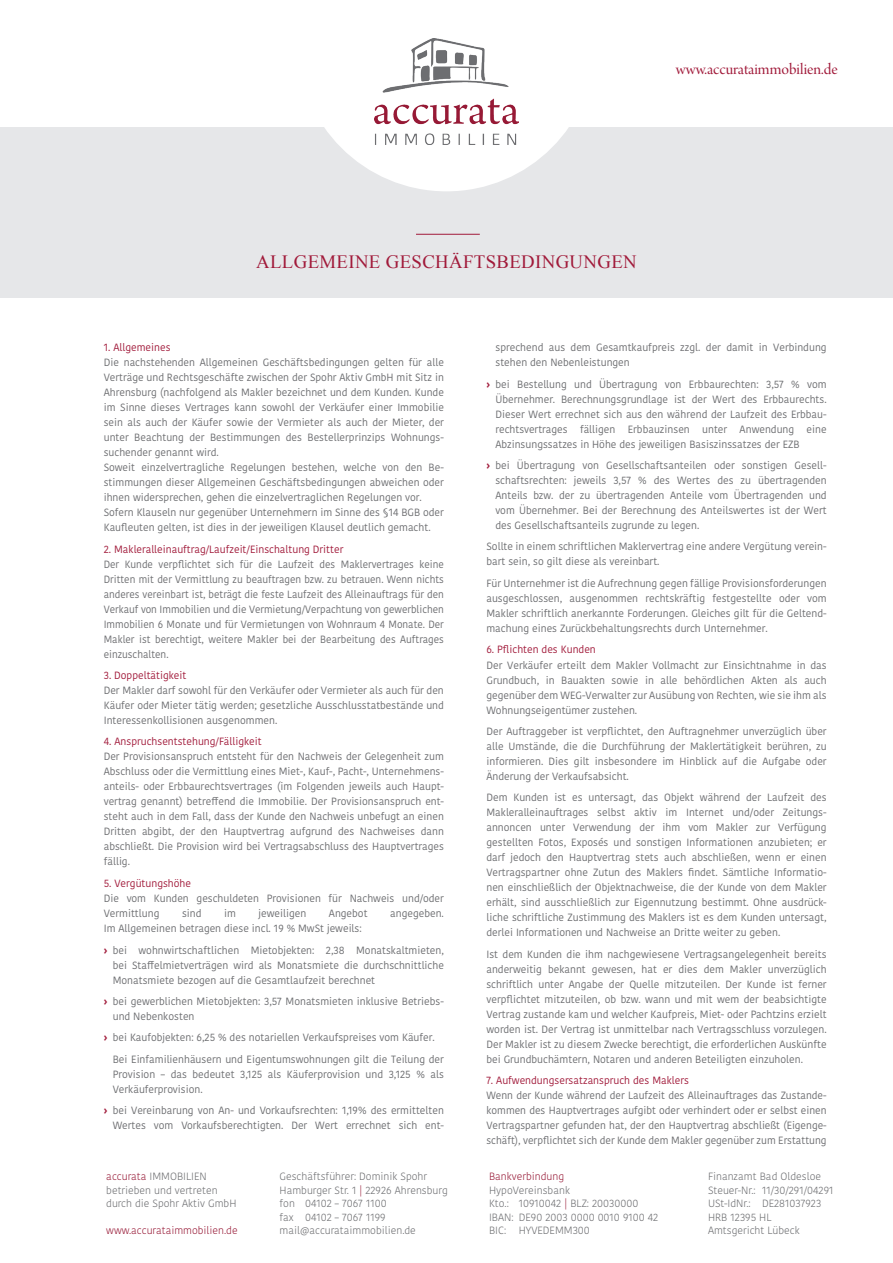
<style>
.page{position:relative;width:893px;height:1263px;background:#fff}
.page>*{position:absolute;margin:0;border:0;box-sizing:border-box;transform-origin:0 0}
.t1{font:18.75px "Times New Roman";letter-spacing:.02em;color:#a11a3a}
.t2{font:16.5px "Arno Pro Display";color:#a11a3a}
.t3{font:10.5px/15px "Kohinoor Bangla";color:#6c6d70;text-align:justify}
.t4{font:10.5px/15px "Kohinoor Bangla";color:#6c6d70;text-align:justify;scale:.95 1}
.t5{font:300 10.5px/13.5px "Kohinoor Bangla";color:#6c6d70}
.t6{font:10.5px "Kohinoor Bangla";color:#a11a3a}
.t7{font:300 10.5px "Kohinoor Bangla";color:#971936}
.s1{font-weight:700;color:#a11a3a}
.s2{color:#971936}
</style>
<div class="page">
<div style="left:0;top:128px;width:893px;height:170px;background:#e6e7e9"></div>
<svg style="left:298px;top:109px;width:297px;height:82px;fill:#fff"></svg>
<img style="left:375px;top:38px;width:143px;height:107px">
<hr style="left:416px;top:234px;width:64px;height:1px;background:#a11a3a">
<p class="t2" style="left:676px;top:60px;width:164px">www.accurataimmobilien.de</p>
<p class="t1" style="left:256px;top:249px;width:382px">ALLGEMEINE GESCHÄFTSBEDINGUNGEN</p>
<p class="t6" style="left:104px;top:339px;width:68px">1. Allgemeines</p>
<p class="t3" style="left:104px;top:355px;width:342px">Die nachstehenden Allgemeinen Geschäftsbedingungen gelten für alle Verträge und Rechtsgeschäfte zwischen der Spohr Aktiv GmbH mit Sitz in Ahrensburg (nachfolgend als Makler bezeichnet und dem Kunden. Kunde im Sinne dieses Vertrages kann sowohl der Verkäufer einer Immobilie sein als auch der Käufer sowie der Vermieter als auch der Mieter, der unter Beachtung der Bestimmungen des Bestellerprinzips Wohnungs&shy;suchender genannt wird.</p>
<p class="t3" style="left:104px;top:460px;width:342px">Soweit einzelvertragliche Regelungen bestehen, welche von den Be&shy;stimmungen dieser Allgemeinen Geschäftsbedingungen abweichen oder ihnen widersprechen, gehen die einzelvertraglichen Regelungen vor.</p>
<p class="t3" style="left:104px;top:505px;width:342px">Sofern Klauseln nur gegenüber Unternehmern im Sinne des §14 BGB oder<br>Kaufleuten gelten, ist dies in der jeweiligen Klausel deutlich gemacht.</p>
<p class="t6" style="left:104px;top:541px;width:241px">2. Makleralleinauftrag/Laufzeit/Einschaltung Dritter</p>
<p class="t4" style="left:104px;top:556px;width:360px">Der Kunde verpflichtet sich für die Laufzeit des Maklervertrages keine Dritten mit der Vermittlung zu beauftragen bzw. zu betrauen. Wenn nichts anderes vereinbart ist, beträgt die feste Laufzeit des Alleinauftrags für den Verkauf von Immobilien und die Vermietung/Verpachtung von gewerblichen Immobilien 6 Monate und für Vermietungen von Wohnraum 4 Monate. Der Makler ist berechtigt, weitere Makler bei der Bearbeitung des Auftrages einzuschalten.</p>
<p class="t6" style="left:104px;top:667px;width:84px">3. Doppeltätigkeit</p>
<p class="t3" style="left:104px;top:683px;width:342px">Der Makler darf sowohl für den Verkäufer oder Vermieter als auch für den Käufer oder Mieter tätig werden; gesetzliche Ausschlusstatbestände und Interessenkollisionen ausgenommen.</p>
<p class="t6" style="left:104px;top:734px;width:159px">4. Anspruchsentstehung/Fälligkeit</p>
<p class="t3" style="left:104px;top:749px;width:342px">Der Provisionsanspruch entsteht für den Nachweis der Gelegenheit zum Abschluss oder die Vermittlung eines Miet-, Kauf-, Pacht-, Unternehmens&shy;anteils- oder Erbbaurechtsvertrages (im Folgenden jeweils auch Haupt&shy;vertrag genannt) betreffend die Immobilie. Der Provisionsanspruch ent&shy;steht auch in dem Fall, dass der Kunde den Nachweis unbefugt an einen Dritten abgibt, der den Hauptvertrag aufgrund des Nachweises dann abschließt. Die Provision wird bei Vertragsabschluss des Hauptvertrages fällig.</p>
<p class="t6" style="left:104px;top:875px;width:89px">5. Vergütungshöhe</p>
<p class="t3" style="left:104px;top:891px;width:342px">Die vom Kunden geschuldeten Provisionen für Nachweis und/oder<br>Vermittlung</p>
<p class="t3" style="left:182px;top:906px;width:21px">sind</p>
<p class="t3" style="left:224px;top:906px;width:13px">im</p>
<p class="t3" style="left:259px;top:906px;width:49px">jeweiligen</p>
<p class="t3" style="left:329px;top:906px;width:40px">Angebot</p>
<p class="t3" style="left:390px;top:906px;width:55px">angegeben.</p>
<p class="t3" style="left:104px;top:921px;width:260px">Im Allgemeinen betragen diese incl. 19 % MwSt jeweils:</p>
<p class="t3" style="left:113px;top:942px;width:333px;text-indent:-9px"><span class="s1">›</span> bei wohnwirtschaftlichen Mietobjekten: 2,38 Monatskaltmieten, bei Staffelmietverträgen wird als Monatsmiete die durchschnittliche Monatsmiete bezogen auf die Gesamtlaufzeit berechnet</p>
<p class="t3" style="left:113px;top:993px;width:333px;text-indent:-9px"><span class="s1">›</span> bei gewerblichen Mietobjekten: 3,57 Monatsmieten inklusive Betriebs&shy;und Nebenkosten</p>
<p class="t3" style="left:104px;top:1030px;width:332px"><span class="s1">›</span> bei Kaufobjekten: 6,25 % des notariellen Verkaufspreises vom Käufer.</p>
<p class="t3" style="left:113px;top:1051px;width:333px">Bei Einfamilienhäusern und Eigentumswohnungen gilt die Teilung der Provision – das bedeutet 3,125 als Käuferprovision und 3,125 % als Verkäuferprovision.</p>
<p class="t3" style="left:104px;top:1103px;width:342px;text-align:right"><span class="s1">›</span> bei Vereinbarung von An- und Vorkaufsrechten: 1,19% des ermittelten<br>Wertes vom Vorkaufsberechtigten. Der Wert errechnet sich ent-</p>
<p class="t5" style="left:106px;top:1170px;width:102px"><span class="s2">accurata</span> IMMOBILIEN</p>
<p class="t5" style="left:106px;top:1183px;width:132px">betrieben und vertreten durch die Spohr Aktiv GmbH</p>
<p class="t7" style="left:106px;top:1223px;width:133px">www.accurataimmobilien.de</p>
<p class="t5" style="left:280px;top:1170px;width:149px">Geschäftsführer: Dominik Spohr</p>
<p class="t5" style="left:280px;top:1183px;width:170px">Hamburger Str. 1 <span class="s2">|</span> 22926 Ahrensburg</p>
<p class="t5" style="left:280px;top:1197px;width:109px">fon 04102 – 7067 1100</p>
<p class="t5" style="left:280px;top:1210px;width:108px">fax 04102 – 7067 1199</p>
<p class="t5" style="left:280px;top:1224px;width:138px">mail@accurataimmobilien.de</p>
<p class="t3" style="left:495px;top:340px;width:333px">sprechend aus dem Gesamtkaufpreis zzgl. der damit in Verbindung stehen den Nebenleistungen</p>
<p class="t3" style="left:495px;top:376px;width:333px;text-indent:-9px"><span class="s1">›</span> bei Bestellung und Übertragung von Erbbaurechten: 3,57 % vom Übernehmer. Berechnungsgrundlage ist der Wert des Erbbaurechts.<br>Dieser Wert errechnet sich aus den während der Laufzeit des Erbbau&shy;rechtsvertrages fälligen Erbbauzinsen unter Anwendung eine Abzinsungssatzes in Höhe des jeweiligen Basiszinssatzes der EZB</p>
<p class="t3" style="left:495px;top:458px;width:333px;text-indent:-9px"><span class="s1">›</span> bei Übertragung von Gesellschaftsanteilen oder sonstigen Gesell&shy;schaftsrechten: jeweils 3,57 % des Wertes des zu übertragenden Anteils bzw. der zu übertragenden Anteile vom Übertragenden und vom Übernehmer. Bei der Berechnung des Anteilswertes ist der Wert des Gesellschaftsanteils zugrunde zu legen.</p>
<p class="t3" style="left:486px;top:539px;width:342px">Sollte in einem schriftlichen Maklervertrag eine andere Vergütung verein&shy;bart sein, so gilt diese als vereinbart.</p>
<p class="t3" style="left:486px;top:575px;width:342px">Für Unternehmer ist die Aufrechnung gegen fällige Provisionsforderungen ausgeschlossen, ausgenommen rechtskräftig festgestellte oder vom Makler schriftlich anerkannte Forderungen. Gleiches gilt für die Geltend&shy;machung eines Zurückbehaltungsrechts durch Unternehmer.</p>
<p class="t6" style="left:486px;top:641px;width:111px">6. Pflichten des Kunden</p>
<p class="t3" style="left:486px;top:657px;width:342px">Der Verkäufer erteilt dem Makler Vollmacht zur Einsichtnahme in das Grundbuch, in Bauakten sowie in alle behördlichen Akten als auch gegenüber dem WEG-Verwalter zur Ausübung von Rechten, wie sie ihm als Wohnungseigentümer zustehen.</p>
<p class="t3" style="left:486px;top:723px;width:342px">Der Auftraggeber ist verpflichtet, den Auftragnehmer unverzüglich über alle Umstände, die die Durchführung der Maklertätigkeit berühren, zu informieren. Dies gilt insbesondere im Hinblick auf die Aufgabe oder Änderung der Verkaufsabsicht.</p>
<p class="t3" style="left:486px;top:790px;width:342px">Dem Kunden ist es untersagt, das Objekt während der Laufzeit des Makleralleinauftrages selbst aktiv im Internet und/oder Zeitungs&shy;annoncen unter Verwendung der ihm vom Makler zur Verfügung gestellten Fotos, Exposés und sonstigen Informationen anzubieten; er darf jedoch den Hauptvertrag stets auch abschließen, wenn er einen Vertragspartner ohne Zutun des Maklers findet. Sämtliche Informatio&shy;nen einschließlich der Objektnachweise, die der Kunde von dem Makler erhält, sind ausschließlich zur Eigennutzung bestimmt. Ohne ausdrück&shy;liche schriftliche Zustimmung des Maklers ist es dem Kunden untersagt, derlei Informationen und Nachweise an Dritte weiter zu geben.</p>
<p class="t3" style="left:486px;top:946px;width:342px">Ist dem Kunden die ihm nachgewiesene Vertragsangelegenheit bereits anderweitig bekannt gewesen, hat er dies dem Makler unverzüglich schriftlich unter Angabe der Quelle mitzuteilen. Der Kunde ist ferner verpflichtet mitzuteilen, ob bzw. wann und mit wem der beabsichtigte Vertrag zustande kam und welcher Kaufpreis, Miet- oder Pachtzins erzielt worden ist. Der Vertrag ist unmittelbar nach Vertragsschluss vorzulegen.<br>Der Makler ist zu diesem Zwecke berechtigt, die erforderlichen Auskünfte bei Grundbuchämtern, Notaren und anderen Beteiligten einzuholen.</p>
<p class="t6" style="left:486px;top:1072px;width:204px">7. Aufwendungsersatzanspruch des Maklers</p>
<p class="t3" style="left:486px;top:1088px;width:342px">Wenn der Kunde während der Laufzeit des Alleinauftrages das Zustande&shy;kommen des Hauptvertrages aufgibt oder verhindert oder er selbst einen Vertragspartner gefunden hat, der den Hauptvertrag abschließt (Eigenge&shy;schäft), verpflichtet sich der Kunde dem Makler gegenüber zum Erstattung</p>
<p class="t7" style="left:489px;top:1169px;width:77px">Bankverbindung</p>
<p class="t5" style="left:489px;top:1183px;width:83px">HypoVereinsbank</p>
<p class="t5" style="left:489px;top:1197px;width:171px">Kto.: 10910042 <span class="s2">|</span> BLZ: 20030000<br>IBAN: DE90 2003 0000 0010 9100 42</p>
<p class="t5" style="left:489px;top:1224px;width:102px">BIC: HYVEDEMM300</p>
<p class="t5" style="left:708px;top:1170px;width:115px">Finanzamt Bad Oldesloe</p>
<p class="t5" style="left:708px;top:1183px;width:127px">Steuer-Nr.: 11/30/291/04291</p>
<p class="t5" style="left:708px;top:1197px;width:115px">USt-IdNr.: DE281037923</p>
<p class="t5" style="left:708px;top:1210px;width:65px">HRB 12395 HL</p>
<p class="t5" style="left:708px;top:1224px;width:93px">Amtsgericht Lübeck</p>
</div>
